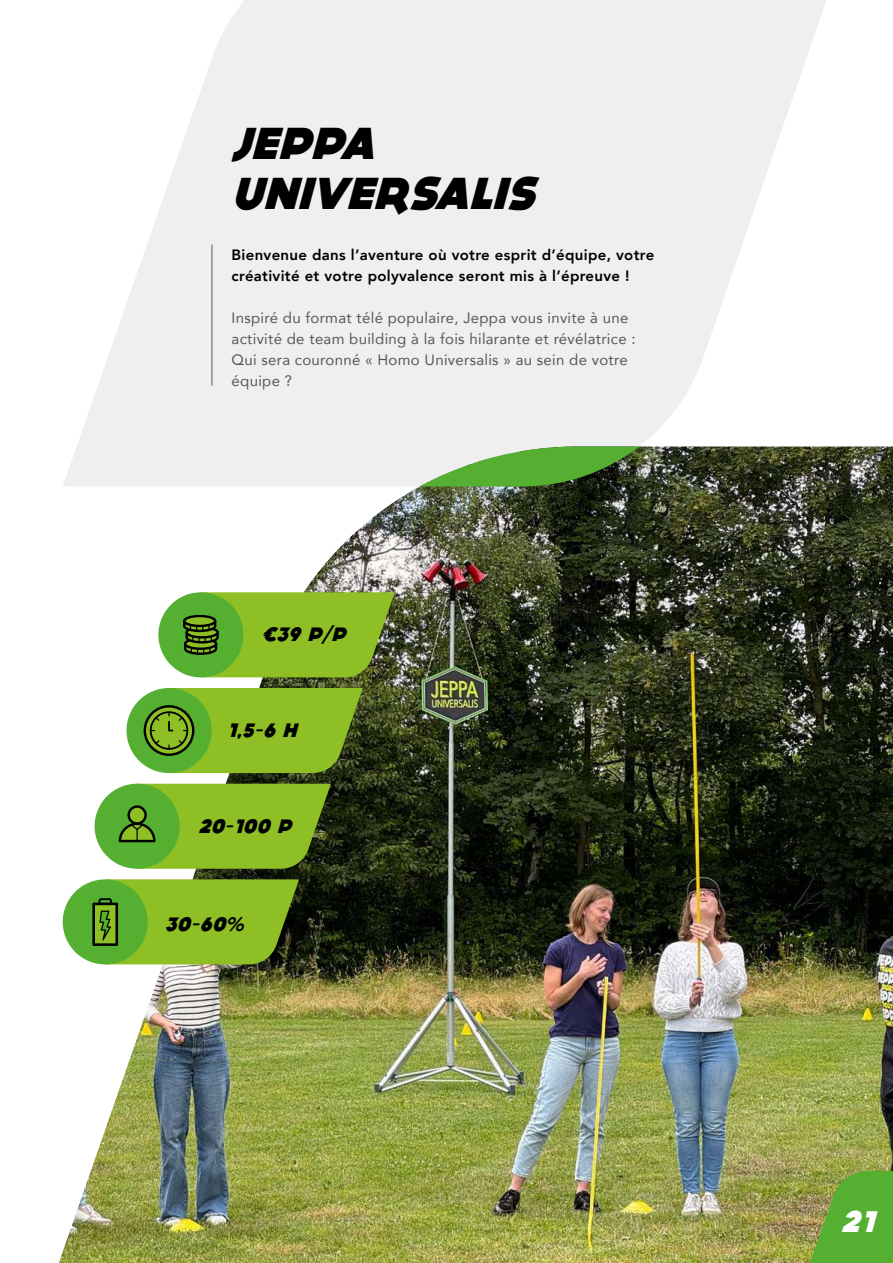
<style>
.page{position:relative;width:893px;height:1263px;background:#fff}
.page>*{position:absolute;margin:0;border:0;box-sizing:border-box;transform-origin:0 0}
.t1{font:italic 800 45px/49.5px "DOCK11";color:#000}
.t2{font:italic 800 30px "DOCK11";color:#fff}
.t3{font:italic 800 19.5px "DOCK11";color:#000}
.t4{font:15px/21px "Avenir";letter-spacing:.02em;color:#575756}
.t5{font:800 15px/21px "Avenir";letter-spacing:.02em;color:#000}
.s1{font-family:"Avenir";font-weight:900}
</style>
<div class="page">
<img style="left:59px;top:446px;width:834px;height:817px">
<svg style="left:63px;top:0;width:788px;height:486px;fill:#efefef"></svg>
<svg style="left:805px;top:1171px;width:88px;height:92px"></svg>
<hr style="left:212px;top:244px;width:1px;height:141px;background:#575756">
<svg style="left:420px;top:446px;width:219px;height:40px"></svg>
<div style="left:158px;top:592px;width:85px;height:85px;background:#55af31;border-radius:50%"></div>
<div style="left:126px;top:688px;width:86px;height:85px;background:#55af31;border-radius:50%"></div>
<div style="left:95px;top:784px;width:85px;height:85px;background:#55af31;border-radius:50%"></div>
<div style="left:63px;top:879px;width:85px;height:85px;background:#55af31;border-radius:50%"></div>
<svg style="left:183px;top:592px;width:212px;height:85px"></svg>
<svg style="left:144px;top:688px;width:219px;height:85px"></svg>
<svg style="left:119px;top:784px;width:212px;height:85px"></svg>
<svg style="left:92px;top:879px;width:207px;height:85px"></svg>
<h1 class="t1" style="left:232px;top:119px;width:315px">JEPPA<br>UNIVERSALIS</h1>
<p class="t5" style="left:232px;top:244px;width:424px">Bienvenue dans l’aventure où votre esprit d’équipe, votre créativité et votre polyvalence seront mis à l’épreuve !</p>
<p class="t4" style="left:232px;top:306px;width:406px">Inspiré du format télé populaire, Jeppa vous invite à une activité de team building à la fois hilarante et révélatrice :<br>Qui sera couronné « Homo Universalis » au sein de votre équipe ?</p>
<h3 class="t3" style="left:262px;top:625px;width:90px">€39 P/P</h3>
<h3 class="t3" style="left:227px;top:721px;width:76px">1,5-6 H</h3>
<h3 class="t3" style="left:198px;top:817px;width:99px">20-100 P</h3>
<h3 class="t3" style="left:165px;top:915px;width:88px">30-60<span class="s1">%</span></h3>
<h2 class="t2" style="left:840px;top:1207px;width:42px">21</h2>
</div>
